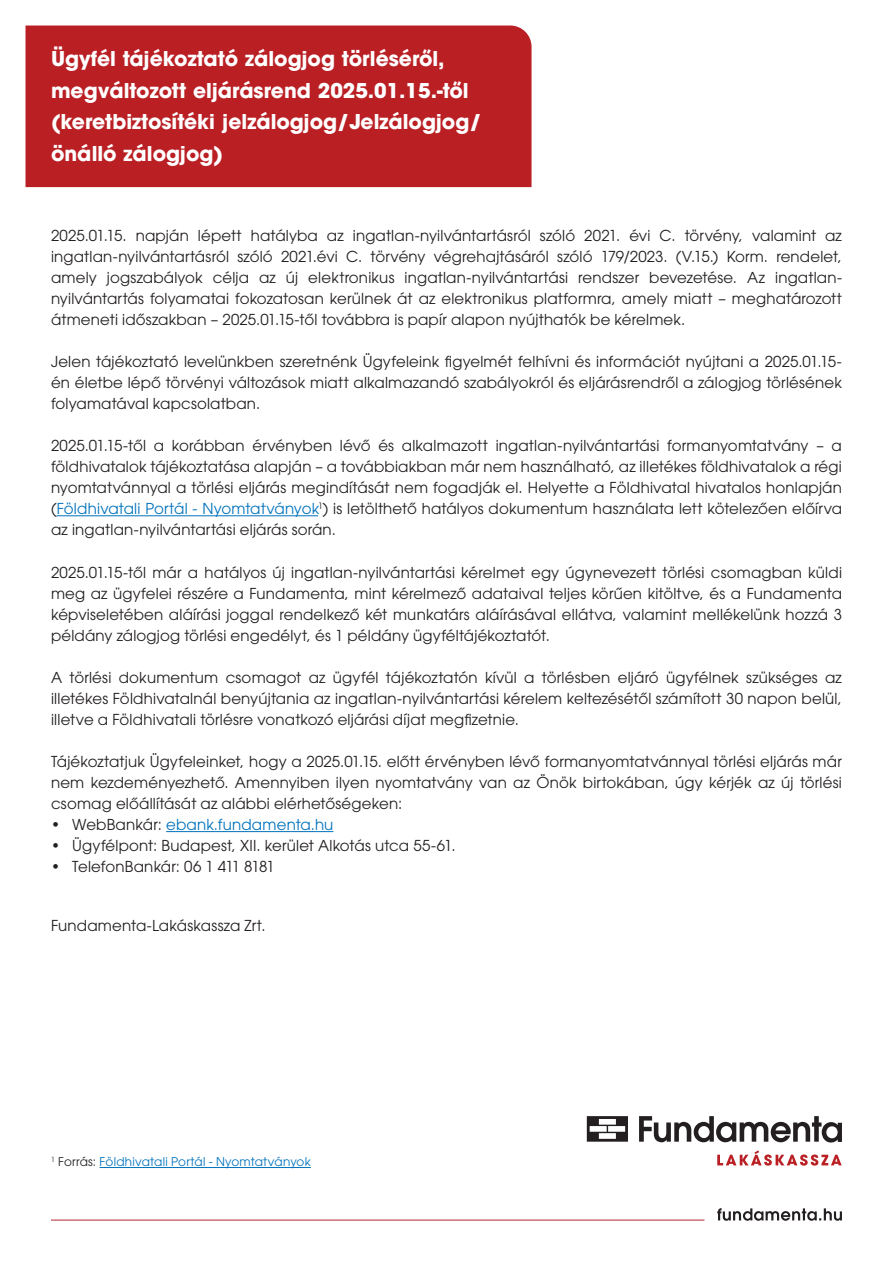
<style>
.page{position:relative;width:893px;height:1263px;background:#fff}
.page>*{position:absolute;margin:0;border:0;box-sizing:border-box;transform-origin:0 0}
.t1{font:700 20.25px/31.5px "ITC Avant Garde Pro";color:#fff}
.kenyér_OKOK{font:15px/21px "ITC Avant Garde Pro";letter-spacing:.01em;color:#231f20;text-align:justify}
.kenyér_OKOK-2{font:15px "ITC Avant Garde Pro";letter-spacing:.015em;color:#0073bd}
.kenyér_OKOK-3{font:12px "ITC Avant Garde Pro";letter-spacing:.02em;color:#0073bd}
.s1{color:#0073bd}
.s2{color:#231f20}
</style>
<div class="page">
<svg style="left:717px;top:1208px;width:125px;height:13px"></svg>
<svg style="left:587px;top:1116px;width:41px;height:26px"></svg>
<svg style="left:639px;top:1116px;width:203px;height:26px"></svg>
<svg style="left:717px;top:1150px;width:125px;height:15px"></svg>
<hr style="left:51px;top:1220px;width:653px;height:1px;background:#b1282d">
<hr style="left:57px;top:515px;width:261px;height:1px;background:#0073bd">
<hr style="left:166px;top:831px;width:167px;height:1px;background:#0073bd">
<div style="left:26px;top:26px;width:505px;height:161px;background:#ba1f24"></div>
<hr style="left:100px;top:1167px;width:211px;height:1px;background:#0073bd">
<p class="t1" style="left:51px;top:43px;width:395px">Ügyfél tájékoztató zálogjog törléséről,</p>
<p class="t1" style="left:51px;top:74px;width:419px">megváltozott eljárásrend 2025.01.15.-től</p>
<p class="t1" style="left:51px;top:106px;width:432px">(keretbiztosítéki jelzálogjog/Jelzálogjog/ önálló zálogjog)</p>
<p class="kenyér_OKOK" style="left:51px;top:225px;width:792px">2025.01.15. napján lépett hatályba az ingatlan-nyilvántartásról szóló 2021. évi C. törvény, valamint az ingatlan-nyilvántartásról szóló 2021.évi C. törvény végrehajtásáról szóló 179/2023. (V.15.) Korm. rendelet, amely jogszabályok célja az új elektronikus ingatlan-nyilvántartási rendszer bevezetése. Az ingatlan&shy;nyilvántartás folyamatai fokozatosan kerülnek át az elektronikus platformra, amely miatt – meghatározott átmeneti időszakban – 2025.01.15-től továbbra is papír alapon nyújthatók be kérelmek.</p>
<p class="kenyér_OKOK" style="left:51px;top:351px;width:792px">Jelen tájékoztató levelünkben szeretnénk Ügyfeleink figyelmét felhívni és információt nyújtani a 2025.01.15- én életbe lépő törvényi változások miatt alkalmazandó szabályokról és eljárásrendről a zálogjog törlésének folyamatával kapcsolatban.</p>
<p class="kenyér_OKOK" style="left:51px;top:435px;width:792px">2025.01.15-től a korábban érvényben lévő és alkalmazott ingatlan-nyilvántartási formanyomtatvány – a földhivatalok tájékoztatása alapján – a továbbiakban már nem használható, az illetékes földhivatalok a régi nyomtatvánnyal a törlési eljárás megindítását nem fogadják el. Helyette a Földhivatal hivatalos honlapján (<span class="s1">Földhivatali Portál - Nyomtatványok</span><sup>1</sup>) is letölthető hatályos dokumentum használata lett kötelezően előírva az ingatlan-nyilvántartási eljárás során.</p>
<p class="kenyér_OKOK" style="left:51px;top:561px;width:792px">2025.01.15-től már a hatályos új ingatlan-nyilvántartási kérelmet egy úgynevezett törlési csomagban küldi meg az ügyfelei részére a Fundamenta, mint kérelmező adataival teljes körűen kitöltve, és a Fundamenta képviseletében aláírási joggal rendelkező két munkatárs aláírásával ellátva, valamint mellékelünk hozzá 3 példány zálogjog törlési engedélyt, és 1 példány ügyféltájékoztatót.</p>
<p class="kenyér_OKOK" style="left:51px;top:667px;width:792px">A törlési dokumentum csomagot az ügyfél tájékoztatón kívül a törlésben eljáró ügyfélnek szükséges az illetékes Földhivatalnál benyújtania az ingatlan-nyilvántartási kérelem keltezésétől számított 30 napon belül, illetve a Földhivatali törlésre vonatkozó eljárási díjat megfizetnie.</p>
<p class="kenyér_OKOK" style="left:51px;top:751px;width:792px">Tájékoztatjuk Ügyfeleinket, hogy a 2025.01.15. előtt érvényben lévő formanyomtatvánnyal törlési eljárás már nem kezdeményezhető. Amennyiben ilyen nyomtatvány van az Önök birtokában, úgy kérjék az új törlési csomag előállítását az alábbi elérhetőségeken:</p>
<p class="kenyér_OKOK-2" style="left:51px;top:815px;width:284px"><span class="s2">• WebBankár:</span> ebank.fundamenta.hu</p>
<p class="kenyér_OKOK" style="left:51px;top:835px;width:406px">• Ügyfélpont: Budapest, XII. kerület Alkotás utca 55-61.</p>
<p class="kenyér_OKOK" style="left:51px;top:856px;width:225px">• TelefonBankár: 06 1 411 8181</p>
<p class="kenyér_OKOK" style="left:51px;top:915px;width:216px">Fundamenta-Lakáskassza Zrt.</p>
<p class="kenyér_OKOK-3" style="left:51px;top:1154px;width:261px"><sup>1</sup> <span class="s2">Forrás:</span> Földhivatali Portál - Nyomtatványok</p>
</div>
